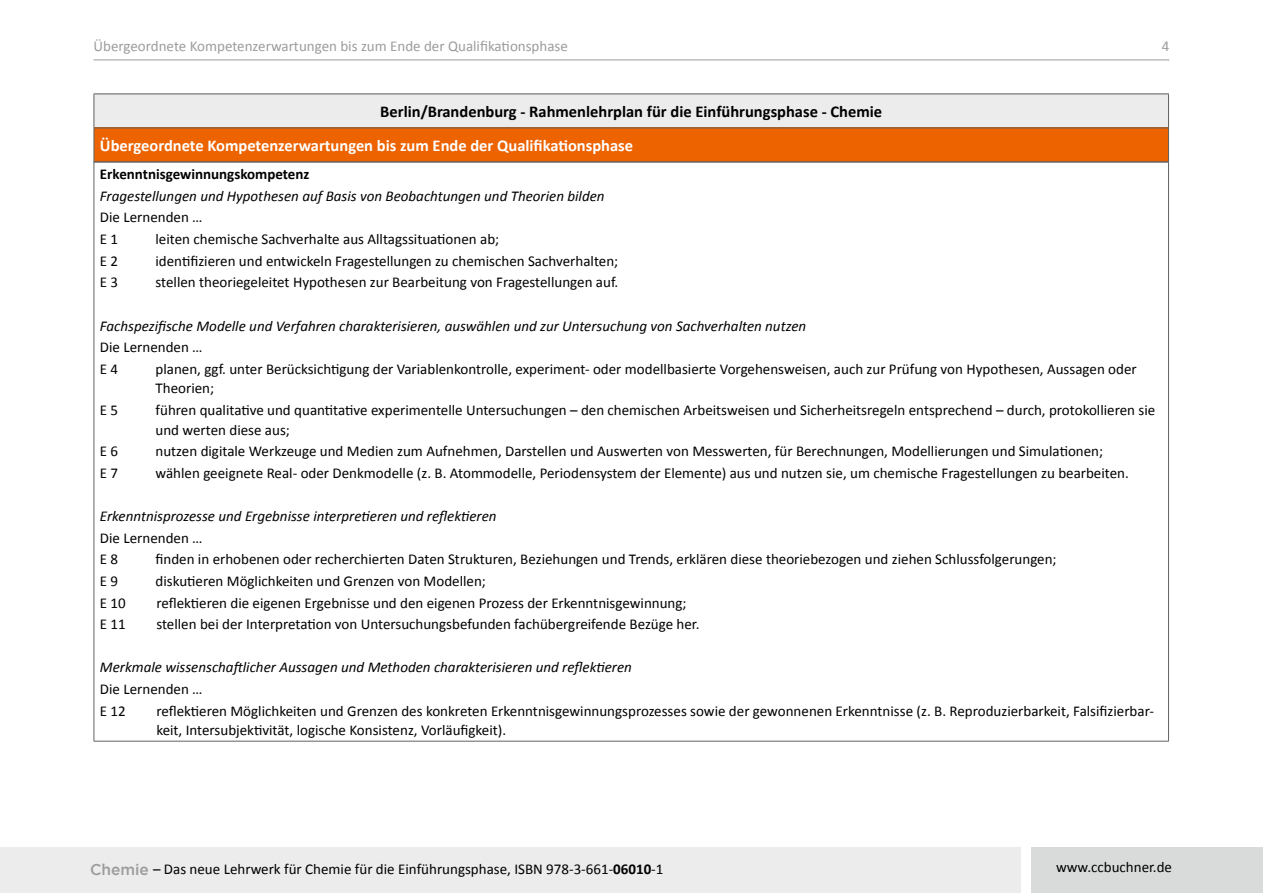
<style>
.page{position:relative;width:1263px;height:893px;background:#fff}
.page>*{position:absolute;margin:0;border:0;box-sizing:border-box;transform-origin:0 0}
.t1{font:700 16.5px "Calibri";color:#fff}
.t2{font:700 16.5px "Calibri";color:#000}
.t3{font:15px/21.6px "Calibri";color:#000}
.t4{font:italic 15px "Calibri";color:#000}
.t5{font:15px "Calibri";color:#9c9c9d}
.t6{font:700 15px "Calibri";color:#000}
.s1{font-family:"Gotham";font-weight:500;font-size:15.45px;color:#9c9c9d}
.s2{font-weight:700}
</style>
<div class="page">
<hr style="left:94px;top:60px;width:1075px;height:1px;background:#9c9c9d">
<div style="left:0;top:848px;width:1020px;height:45px;background:#ececec"></div>
<div style="left:1031px;top:848px;width:232px;height:45px;background:#d9dada"></div>
<div style="left:94px;top:94px;width:1074px;height:34px;background:#ececec"></div>
<div style="left:94px;top:128px;width:1074px;height:34px;background:#ec6300"></div>
<hr style="left:94px;top:94px;width:1075px;height:1px;background:#626261">
<hr style="left:94px;top:94px;width:1px;height:34px;background:#626261">
<hr style="left:1168px;top:94px;width:1px;height:34px;background:#626261">
<hr style="left:94px;top:128px;width:1075px;height:1px;background:#626261">
<hr style="left:94px;top:128px;width:1px;height:34px;background:#626261">
<hr style="left:1168px;top:128px;width:1px;height:34px;background:#626261">
<hr style="left:94px;top:162px;width:1075px;height:1px;background:#626261">
<hr style="left:94px;top:162px;width:1px;height:579px;background:#626261">
<hr style="left:1168px;top:162px;width:1px;height:579px;background:#626261">
<hr style="left:94px;top:741px;width:1075px;height:1px;background:#626261">
<p class="t5" style="left:94px;top:36px;width:476px">Übergeordnete Kompetenzerwartungen bis zum Ende der Qualifikationsphase</p>
<p class="t2" style="left:380px;top:100px;width:503px">Berlin/Brandenburg - Rahmenlehrplan für die Einführungsphase - Chemie</p>
<p class="t1" style="left:100px;top:134px;width:535px">Übergeordnete Kompetenzerwartungen bis zum Ende der Qualifikationsphase</p>
<p class="t6" style="left:100px;top:164px;width:211px">Erkenntnisgewinnungskompetenz</p>
<p class="t4" style="left:100px;top:185px;width:506px">Fragestellungen und Hypothesen auf Basis von Beobachtungen und Theorien bilden</p>
<p class="t3" style="left:100px;top:206px;width:104px">Die Lernenden …<br>E 1</p>
<p class="t3" style="left:156px;top:228px;width:345px">leiten chemische Sachverhalte aus Alltagssituationen ab;</p>
<p class="t3" style="left:100px;top:250px;width:20px">E 2</p>
<p class="t3" style="left:156px;top:250px;width:464px">identifizieren und entwickeln Fragestellungen zu chemischen Sachverhalten;</p>
<p class="t3" style="left:100px;top:271px;width:20px">E 3</p>
<p class="t3" style="left:156px;top:271px;width:464px">stellen theoriegeleitet Hypothesen zur Bearbeitung von Fragestellungen auf.</p>
<p class="t4" style="left:100px;top:315px;width:708px">Fachspezifische Modelle und Verfahren charakterisieren, auswählen und zur Untersuchung von Sachverhalten nutzen</p>
<p class="t3" style="left:100px;top:336px;width:104px">Die Lernenden …<br>E 4</p>
<p class="t3" style="left:156px;top:359px;width:983px;line-height:19.5px">planen, ggf. unter Berücksichtigung der Variablenkontrolle, experiment- oder modellbasierte Vorgehensweisen, auch zur Prüfung von Hypothesen, Aussagen oder<br>Theorien;</p>
<p class="t5" style="left:1162px;top:36px;width:9px">4</p>
<p class="t3" style="left:100px;top:399px;width:20px">E 5</p>
<p class="t3" style="left:156px;top:400px;width:1001px;line-height:19.5px">führen qualitative und quantitative experimentelle Untersuchungen – den chemischen Arbeitsweisen und Sicherheitsregeln entsprechend – durch, protokollieren sie und werten diese aus;</p>
<p class="t3" style="left:100px;top:440px;width:20px">E 6</p>
<p class="t3" style="left:156px;top:440px;width:949px">nutzen digitale Werkzeuge und Medien zum Aufnehmen, Darstellen und Auswerten von Messwerten, für Berechnungen, Modellierungen und Simulationen;</p>
<p class="t3" style="left:100px;top:462px;width:20px">E 7</p>
<p class="t3" style="left:156px;top:462px;width:975px">wählen geeignete Real- oder Denkmodelle (z. B. Atommodelle, Periodensystem der Elemente) aus und nutzen sie, um chemische Fragestellungen zu bearbeiten.</p>
<p class="t4" style="left:100px;top:506px;width:398px">Erkenntnisprozesse und Ergebnisse interpretieren und reflektieren</p>
<p class="t3" style="left:100px;top:526px;width:104px">Die Lernenden …<br>E 8</p>
<p class="t3" style="left:156px;top:548px;width:903px">finden in erhobenen oder recherchierten Daten Strukturen, Beziehungen und Trends, erklären diese theoriebezogen und ziehen Schlussfolgerungen;</p>
<p class="t3" style="left:100px;top:570px;width:20px">E 9</p>
<p class="t3" style="left:156px;top:570px;width:332px">diskutieren Möglichkeiten und Grenzen von Modellen;</p>
<p class="t3" style="left:100px;top:591px;width:27px">E 10</p>
<p class="t3" style="left:156px;top:591px;width:532px">reflektieren die eigenen Ergebnisse und den eigenen Prozess der Erkenntnisgewinnung;</p>
<p class="t3" style="left:100px;top:613px;width:27px">E 11</p>
<p class="t3" style="left:156px;top:613px;width:545px">stellen bei der Interpretation von Untersuchungsbefunden fachübergreifende Bezüge her.</p>
<p class="t4" style="left:100px;top:657px;width:533px">Merkmale wissenschaftlicher Aussagen und Methoden charakterisieren und reflektieren</p>
<p class="t3" style="left:100px;top:678px;width:104px">Die Lernenden …<br>E 12</p>
<p class="t3" style="left:156px;top:701px;width:999px;line-height:19.5px">reflektieren Möglichkeiten und Grenzen des konkreten Erkenntnisgewinnungsprozesses sowie der gewonnenen Erkenntnisse (z. B. Reproduzierbarkeit, Falsifizierbar&shy;keit, Intersubjektivität, logische Konsistenz, Vorläufigkeit).</p>
<p class="t3" style="left:90px;top:858px;width:575px"><span class="s1">Chemie</span> – Das neue Lehrwerk für Chemie für die Einführungsphase, ISBN 978-3-661-<span class="s2">06010</span>-1</p>
<p class="t3" style="left:1056px;top:856px;width:117px">www.ccbuchner.de</p>
</div>
